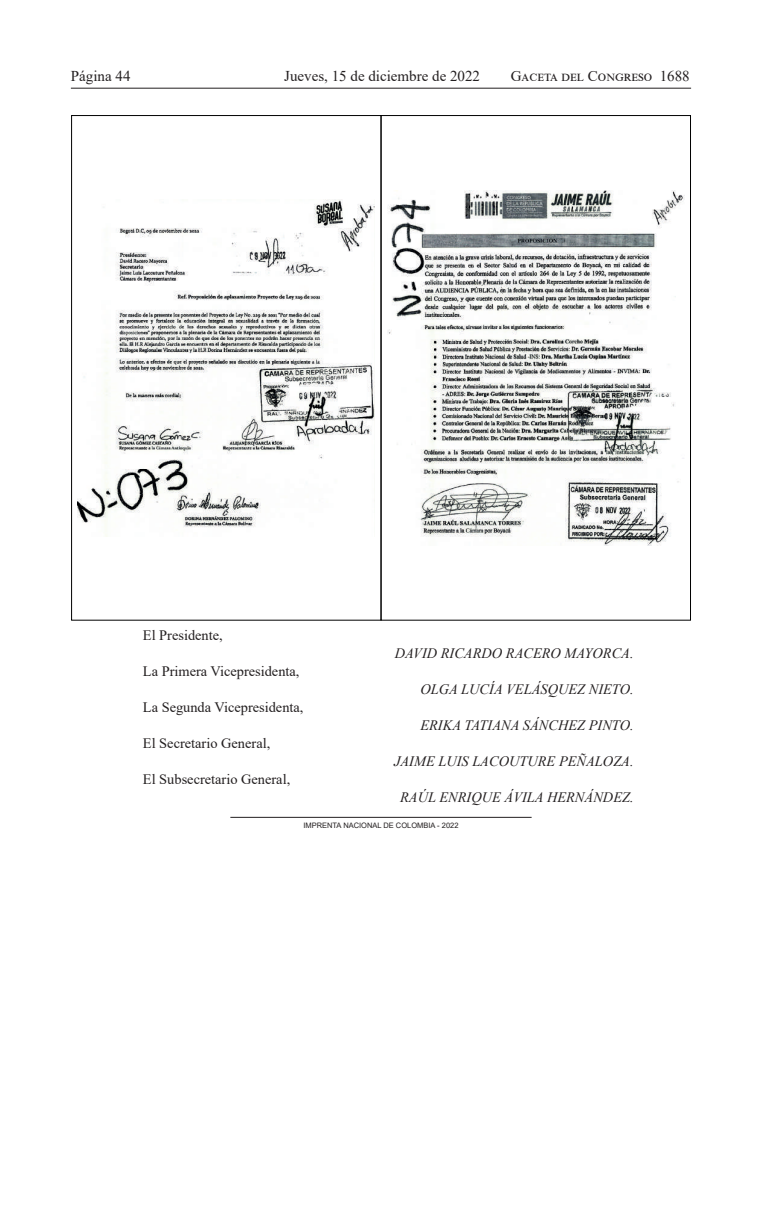
<style>
.page{position:relative;width:762px;height:1205px;background:#fff}
.page>*{position:absolute;margin:0;border:0;box-sizing:border-box;transform-origin:0 0}
.t1{font:15px "Times New Roman";color:#231f20}
.t2{font:italic 14.38px "Times New Roman";color:#231f20}
.t3{font:14.38px "Times New Roman";color:#231f20}
.t4{font:7.5px "Arial";color:#231f20}
</style>
<div class="page">
<hr style="left:71px;top:88px;width:620px;height:1px;background:#231f20">
<img style="left:78px;top:199px;width:297px;height:337px">
<img style="left:387px;top:191px;width:297px;height:354px">
<div style="left:381px;top:116px;width:309px;height:504px;border:1px solid #000"></div>
<hr style="left:230px;top:817px;width:301px;height:1px;background:#231f20">
<p class="t1" style="left:71px;top:65px;width:61px">Página 44</p>
<p class="t1" style="left:284px;top:65px;width:197px">Jueves, 15 de diciembre de 2022</p>
<p class="t1" style="left:511px;top:65px;width:180px">Gaceta del Congreso 1688</p>
<p class="t3" style="left:143px;top:625px;width:81px">El Presidente,</p>
<p class="t3" style="left:143px;top:661px;width:158px">La Primera Vicepresidenta,</p>
<p class="t3" style="left:143px;top:697px;width:162px">La Segunda Vicepresidenta,</p>
<p class="t3" style="left:143px;top:733px;width:129px">El Secretario General,</p>
<p class="t3" style="left:143px;top:769px;width:149px">El Subsecretario General,</p>
<p class="t2" style="left:395px;top:643px;width:240px">DAVID RICARDO RACERO MAYORCA.</p>
<p class="t2" style="left:420px;top:679px;width:215px">OLGA LUCÍA VELÁSQUEZ NIETO.</p>
<p class="t2" style="left:420px;top:715px;width:215px">ERIKA TATIANA SÁNCHEZ PINTO.</p>
<p class="t2" style="left:394px;top:751px;width:241px">JAIME LUIS LACOUTURE PEÑALOZA.</p>
<p class="t2" style="left:400px;top:787px;width:235px">RAÚL ENRIQUE ÁVILA HERNÁNDEZ.</p>
<p class="t4" style="left:303px;top:820px;width:157px">IMPRENTA NACIONAL DE COLOMBIA - 2022</p>
</div>
